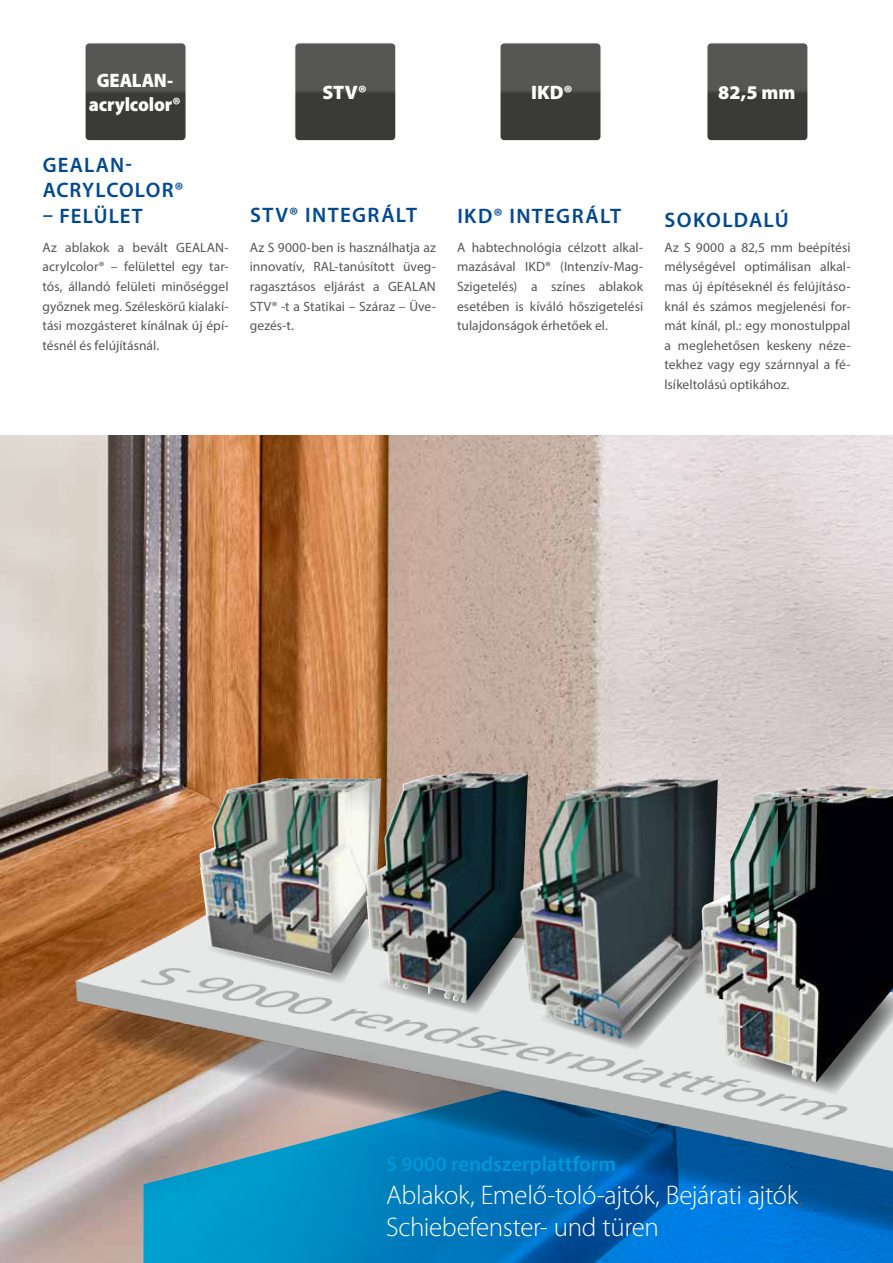
<style>
.page{position:relative;width:893px;height:1263px;background:#fff}
.page>*{position:absolute;margin:0;border:0;box-sizing:border-box;transform-origin:0 0}
.t1{font:300 27px/32.4px "Myriad Pro";letter-spacing:-.015em;color:#fff}
.t2{font:600 21px/25.2px "Myriad Pro";letter-spacing:.06em;color:#004891}
.t3{font:600 21px "Myriad Pro";letter-spacing:-.005em;color:#0097d8}
.t4{font:900 19.5px/23.4px "Myriad Pro";letter-spacing:-.005em;color:#fff;text-align:center;scale:.95 1}
.t5{font:900 19.5px "Myriad Pro";letter-spacing:-.005em;color:#fff}
.t6{font:13.5px/19.6px "Myriad Pro";letter-spacing:.005em;color:#565655;text-align:justify}
.s1{color:#565655}
</style>
<div class="page">
<img style="left:0;top:435px;width:893px;height:828px">
<svg style="left:60px;top:1180px;width:833px;height:81px;background:#127ebe"></svg>
<img style="left:15px;top:843px;width:878px;height:337px">
<img style="left:199px;top:778px;width:167px;height:196px">
<img style="left:366px;top:772px;width:162px;height:121px">
<img style="left:519px;top:779px;width:199px;height:114px">
<img style="left:200px;top:893px;width:693px;height:203px">
<img style="left:676px;top:785px;width:217px;height:306px">
<svg style="left:502px;top:45px;width:97px;height:94px;background:#474746"></svg>
<div style="left:500px;top:43px;width:101px;height:98px;border:1px solid #fff;border-radius:4px"></div>
<svg style="left:87px;top:45px;width:97px;height:94px;background:#474746"></svg>
<div style="left:85px;top:43px;width:101px;height:98px;border:1px solid #fff;border-radius:4px"></div>
<svg style="left:709px;top:45px;width:97px;height:94px;background:#474746"></svg>
<div style="left:707px;top:43px;width:101px;height:98px;border:1px solid #fff;border-radius:4px"></div>
<svg style="left:296px;top:45px;width:98px;height:94px;background:#474746"></svg>
<div style="left:294px;top:43px;width:102px;height:98px;border:1px solid #fff;border-radius:4px"></div>
<h3 class="t4" style="left:89px;top:68px;width:98px">GEALAN&shy;acrylcolor®</h3>
<h3 class="t5" style="left:322px;top:79px;width:46px">STV®</h3>
<h3 class="t5" style="left:718px;top:79px;width:79px">82,5 mm</h3>
<h3 class="t5" style="left:531px;top:79px;width:43px">IKD®</h3>
<h2 class="t2" style="left:43px;top:152px;width:143px">GEALAN-<br>ACRYLCOLOR®</h2>
<h2 class="t2" style="left:43px;top:202px;width:102px">– FELÜLET</h2>
<p class="t6" style="left:43px;top:237px;width:188px">Az ablakok a bevált GEALAN&shy;acrylcolor® – felülettel egy tar&shy;tós, állandó felületi minőséggel győznek meg. Széleskörű kialakí&shy;tási mozgásteret kínálnak új épí&shy;tésnél és felújításnál.</p>
<h2 class="t2" style="left:250px;top:201px;width:169px">STV® INTEGRÁLT</h2>
<p class="t6" style="left:250px;top:237px;width:188px">Az S 9000-ben is használhatja az innovatív, RAL-tanúsított üveg&shy;ragasztásos eljárást a GEALAN STV® -t a Statikai – Száraz – Üve&shy;gezés-t.</p>
<h2 class="t2" style="left:457px;top:203px;width:165px">IKD® INTEGRÁLT</h2>
<p class="t6" style="left:457px;top:237px;width:188px">A habtechnológia célzott alkal&shy;mazásával IKD® (Intenzív-Mag-Szigetelés) a színes ablakok esetében is kíváló hőszigetelési tulajdonságok érhetőek el.</p>
<h2 class="t2" style="left:665px;top:207px;width:126px">SOKOLDALÚ</h2>
<p class="t6" style="left:664px;top:237px;width:188px">Az S 9000 a 82,5 mm beépítési mélységével optimálisan alkal&shy;mas új építéseknél és felújításo&shy;knál és számos megjelenési for&shy;mát kínál, pl.: egy monostulppal a meglehetősen keskeny néze&shy;tekhez vagy egy szárnnyal a fé&shy;lsíkeltolású optikához.</p>
<h2 class="t3" style="left:386px;top:1151px;width:232px">S 9000 rendszerplattform</h2>
<h1 class="t1" style="left:386px;top:1178px;width:419px">Ablakok, Emelő-toló-ajtók, Bejárati ajtók<span class="s1">,<br></span>Schiebefenster- und türen</h1>
</div>
